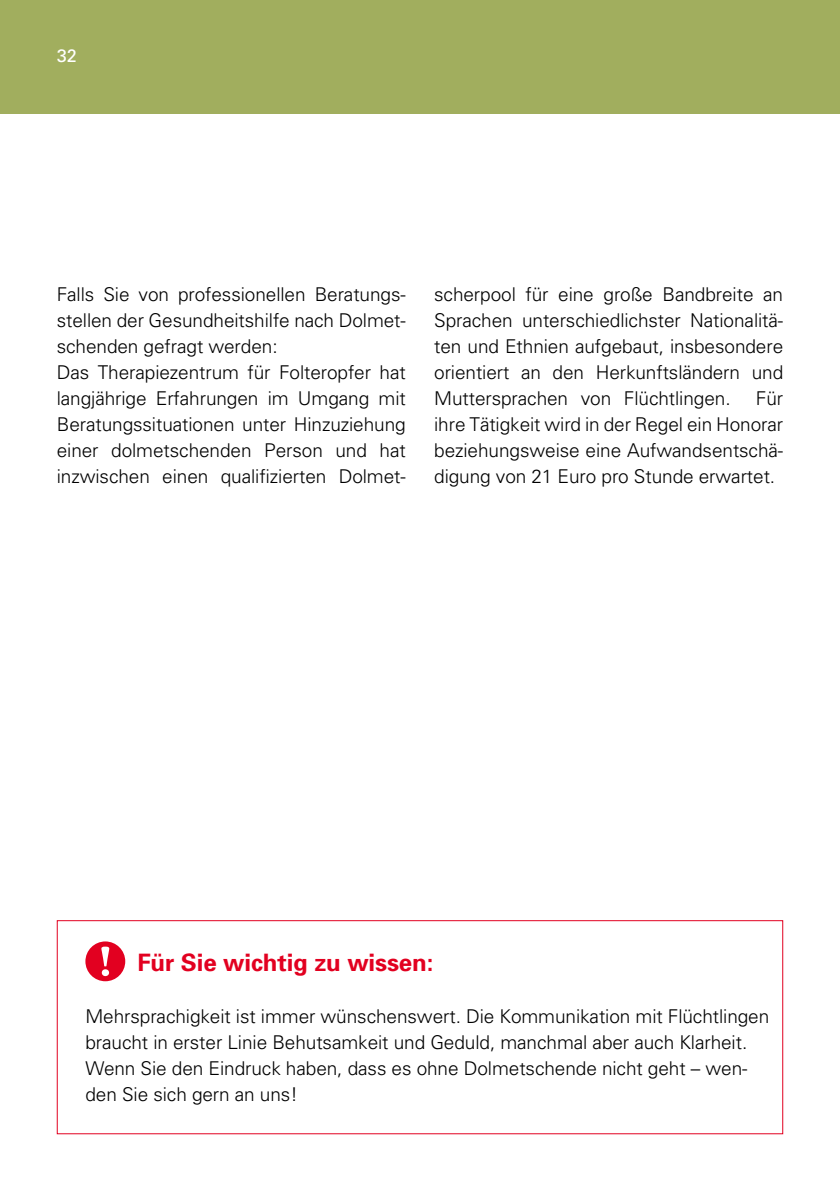
<style>
.page{position:relative;width:840px;height:1191px;background:#fff}
.page>*{position:absolute;margin:0;border:0;box-sizing:border-box;transform-origin:0 0}
.t1{font:700 24px "Univers";letter-spacing:-.005em;color:#e20020}
.t2{font:300 19px/26px "Univers";letter-spacing:-.005em;color:#000}
.t3{font:18px "Univers";color:#fff}
</style>
<div class="page">
<div style="left:0;top:0;width:839px;height:113px;background:#a1ae5e"></div>
<div style="left:85px;top:941px;width:40px;height:40px;background:#e20020;border-radius:50%"></div>
<svg style="left:101px;top:946px;width:8px;height:30px"></svg>
<div style="left:57px;top:920px;width:725px;height:214px;border:1px solid #e20020"></div>
<p class="t3" style="left:57px;top:45px;width:22px">32</p>
<p class="t2" style="left:57px;top:282px;width:350px">Falls Sie von professionellen Beratungs&shy;stellen der Gesundheitshilfe nach Dolmet&shy;schenden gefragt werden:<br>Das Therapiezentrum für Folteropfer hat langjährige Erfahrungen im Umgang mit Beratungssituationen unter Hinzuziehung einer dolmetschenden Person und hat inzwischen einen qualifizierten Dolmet-</p>
<p class="t2" style="left:434px;top:282px;width:350px;text-align:justify">scherpool für eine große Bandbreite an Sprachen unterschiedlichster Nationalitä&shy;ten und Ethnien aufgebaut, insbesondere orientiert an den Herkunftsländern und Muttersprachen von Flüchtlingen.</p>
<p class="t2" style="left:434px;top:386px;width:350px;text-align:justify;text-indent:321px">Für ihre Tätigkeit wird in der Regel ein Honorar beziehungsweise eine Aufwandsentschä&shy;digung von 21 Euro pro Stunde erwartet.</p>
<p class="t1" style="left:137px;top:948px;width:297px">Für Sie wichtig zu wissen:</p>
<p class="t2" style="left:85px;top:1003px;width:685px">Mehrsprachigkeit ist immer wünschenswert. Die Kommunikation mit Flüchtlingen braucht in erster Linie Behutsamkeit und Geduld, manchmal aber auch Klarheit.<br>Wenn Sie den Eindruck haben, dass es ohne Dolmetschende nicht geht – wen&shy;den Sie sich gern an uns!</p>
</div>
